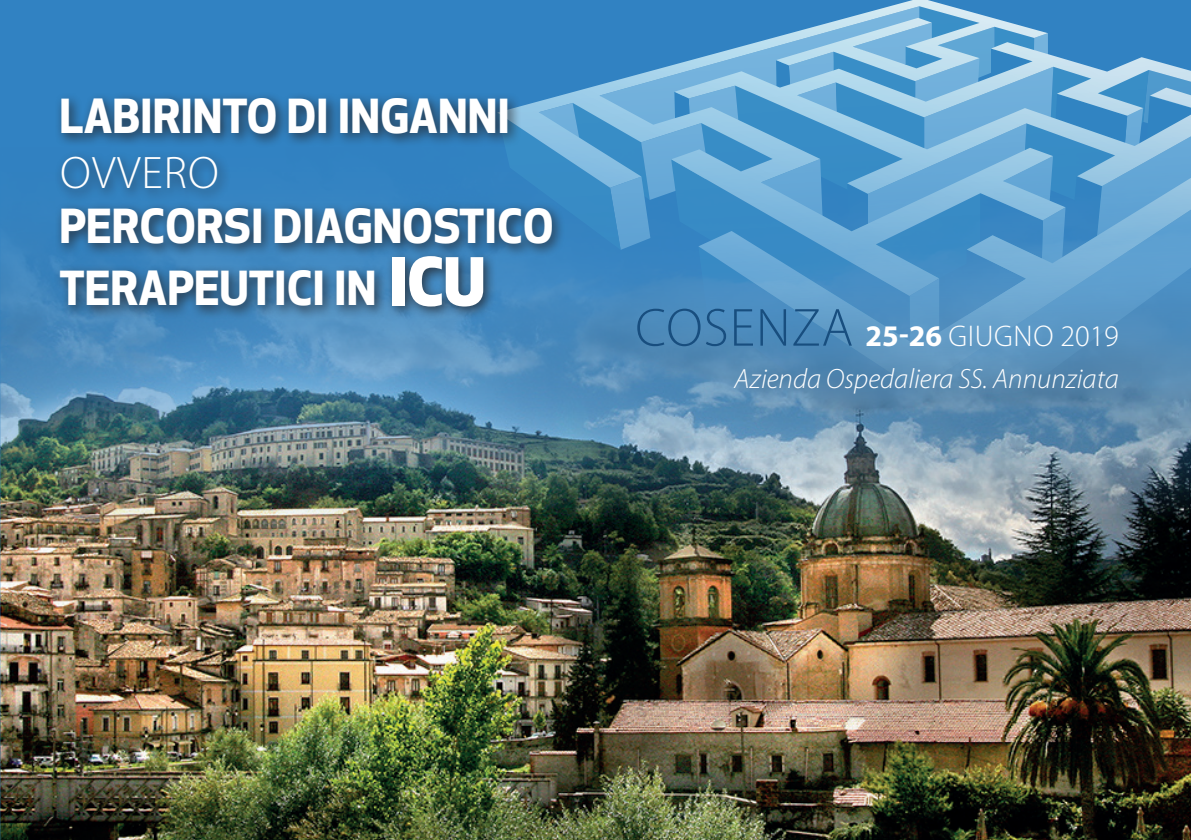
<style>
.page{position:relative;width:1191px;height:840px;background:#fff}
.page>*{position:absolute;margin:0;border:0;box-sizing:border-box;transform-origin:0 0}
.t1{font:700 45.8px "Apex New";color:#fff}
.t2{font:300 45.8px "Myriad Pro";letter-spacing:.03em;color:#fff}
.t3{font:300 30px "Myriad Pro";letter-spacing:.02em;color:#fff}
.t4{font:italic 300 28px "Myriad Pro";color:#fff}
.s1{font-weight:800;font-size:64.4px}
.s2{font-size:54px;color:#184e7f}
.s3{font-weight:700}
</style>
<div class="page">
<div style="left:0;top:0;width:1191px;height:839px;background:#3182c2"></div>
<img style="left:1px;top:238px;width:1190px;height:601px">
<svg style="left:497px;top:390px;width:694px;height:36px;background:#5c8db4"></svg>
<svg style="left:497px;top:0;width:694px;height:390px"></svg>
<div style="left:54px;top:91px;width:512px;height:229px;background:#231f20;opacity:.75"></div>
<svg style="left:0;top:253px;width:1px;height:586px"></svg>
<p class="t1" style="left:60px;top:83px;width:452px">LABIRINTO DI INGANNI</p>
<p class="t2" style="left:60px;top:148px;width:160px">OVVERO</p>
<p class="t1" style="left:60px;top:193px;width:496px">PERCORSI DIAGNOSTICO</p>
<p class="t1" style="left:60px;top:255px;width:427px">TERAPEUTICI IN <span class="s1">ICU</span></p>
<p class="t3" style="left:635px;top:319px;width:485px"><span class="s2">COSENZA</span> <span class="s3">25-26</span> GIUGNO 2019</p>
<p class="t4" style="left:734px;top:363px;width:386px">Azienda Ospedaliera SS. Annunziata</p>
</div>
